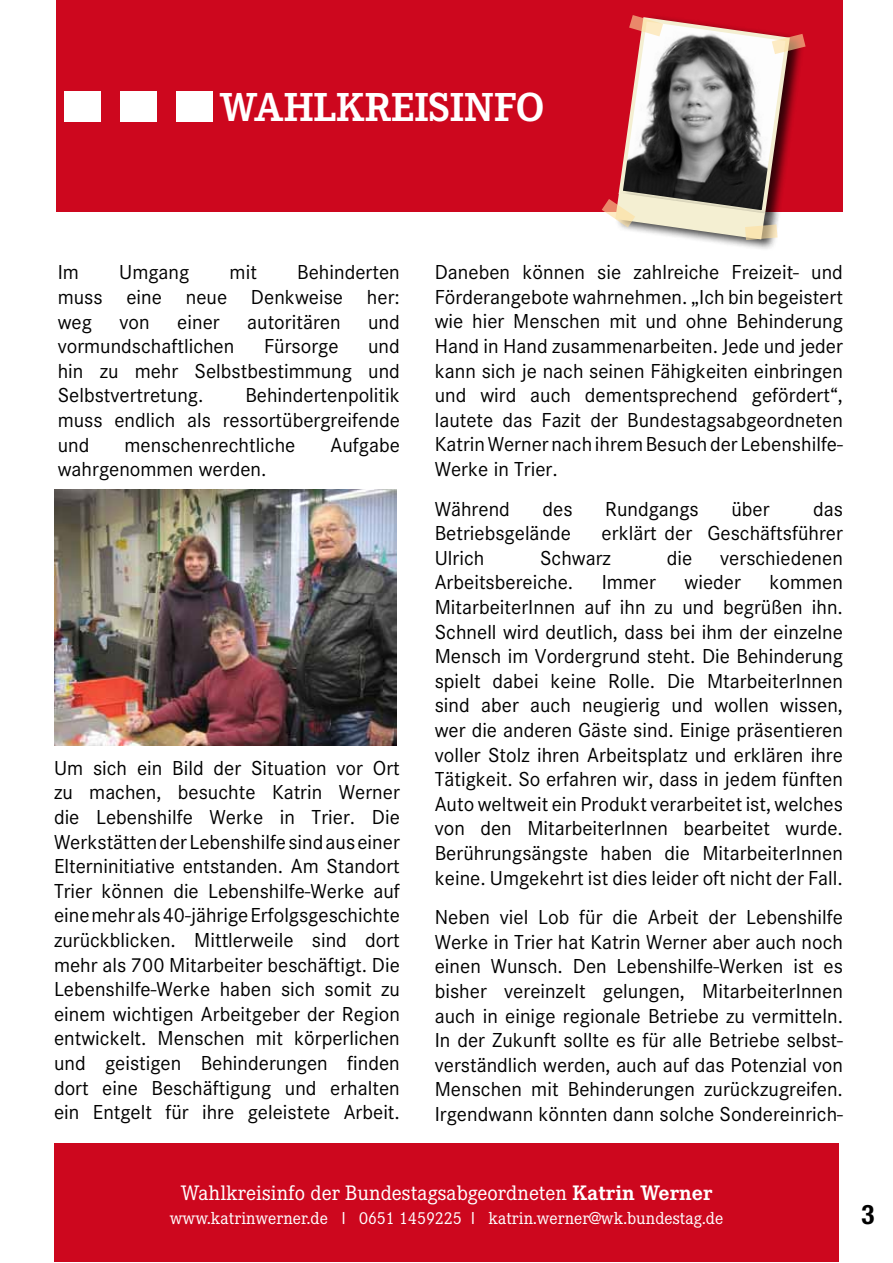
<style>
.page{position:relative;width:893px;height:1263px;background:#fff}
.page>*{position:absolute;margin:0;border:0;box-sizing:border-box;transform-origin:0 0}
.t1{font:700 206.7px "Corporate E";color:#fff;scale:1.18 1}
.t2{font:700 42px "Corporate E";color:#fff}
.t3{font:700 condensed 27px "Helvetica Neue";color:#000}
.t4{font:21.75px "Corporate E";color:#fff}
.t5{font:21px/24.6px "Corporate S";color:#000;text-align:justify}
.t6{font:18px "Corporate E";color:#fff}
.s1{font-weight:700}
.s2{font-family:"Corporate S"}
</style>
<div class="page">
<div style="left:54px;top:1144px;width:785px;height:118px;background:#cd071e"></div>
<div style="left:57px;top:0;width:786px;height:212px;background:#cd071e"></div>
<div style="left:614px;top:189px;width:165px;height:62px;background:#000;opacity:.75"></div>
<svg style="left:602px;top:15px;width:204px;height:225px"></svg>
<img style="left:54px;top:489px;width:342px;height:257px">
<h1 class="t1" style="left:54px;top:-64px;width:145px">...</h1>
<h2 class="t2" style="left:220px;top:83px;width:326px">WAHLKREISINFO</h2>
<p class="t5" style="left:58px;top:260px;width:344px;text-indent:240px">Behinderten muss eine neue Denkweise her: weg</p>
<p class="t5" style="left:58px;top:260px;width:23px">Im</p>
<p class="t5" style="left:119px;top:260px;width:72px">Umgang</p>
<p class="t5" style="left:230px;top:260px;width:29px">mit</p>
<p class="t5" style="left:119px;top:309px;width:32px">von</p>
<p class="t5" style="left:177px;top:309px;width:44px">einer</p>
<p class="t5" style="left:247px;top:309px;width:95px">autoritären</p>
<p class="t5" style="left:368px;top:309px;width:33px">und</p>
<p class="t5" style="left:58px;top:334px;width:178px">vormundschaftlichen</p>
<p class="t5" style="left:264px;top:334px;width:76px">Fürsorge</p>
<p class="t5" style="left:58px;top:334px;width:344px;text-indent:310px">und hin zu mehr Selbstbestimmung und Selbstvertretung.</p>
<p class="t5" style="left:58px;top:383px;width:344px;text-indent:188px">Behindertenpolitik muss endlich als ressortübergreifende und</p>
<p class="t5" style="left:125px;top:432px;width:172px">menschenrechtliche</p>
<p class="t5" style="left:331px;top:432px;width:71px">Aufgabe</p>
<p class="t5" style="left:58px;top:457px;width:210px">wahrgenommen werden.</p>
<p class="t5" style="left:54px;top:756px;width:347px">Um sich ein Bild der Situation vor Ort zu machen, besuchte Katrin Werner die Lebenshilfe Werke in Trier. Die Werkstätten der Lebenshilfe sind aus einer Elterninitiative entstanden. Am Standort Trier können die Lebenshilfe-Werke auf eine mehr als 40-jährige Erfolgsgeschichte zurückblicken. Mittlerweile sind dort mehr als 700 Mitarbeiter beschäftigt. Die Lebenshilfe-Werke haben sich somit zu einem wichtigen Arbeitgeber der Region entwickelt. Menschen mit körperlichen und geistigen Behinderungen finden dort eine Beschäftigung und erhalten ein Entgelt für ihre geleistete Arbeit.</p>
<p class="t5" style="left:435px;top:260px;width:410px">Daneben können sie zahlreiche Freizeit- und Förderangebote wahrnehmen. „Ich bin begeistert wie hier Menschen mit und ohne Behinderung Hand in Hand zusammenarbeiten. Jede und jeder kann sich je nach seinen Fähigkeiten einbringen und wird auch dementsprechend gefördert“, lautete das Fazit der Bundestagsabgeordneten Katrin Werner nach ihrem Besuch der Lebenshilfe-Werke in Trier.</p>
<p class="t5" style="left:435px;top:496px;width:77px">Während</p>
<p class="t5" style="left:543px;top:496px;width:32px">des</p>
<p class="t5" style="left:605px;top:496px;width:95px">Rundgangs</p>
<p class="t5" style="left:731px;top:496px;width:40px">über</p>
<p class="t5" style="left:813px;top:496px;width:31px">das</p>
<p class="t5" style="left:435px;top:521px;width:138px">Betriebsgelände</p>
<p class="t5" style="left:602px;top:521px;width:243px">erklärt der Geschäftsführer</p>
<p class="t5" style="left:435px;top:546px;width:51px">Ulrich</p>
<p class="t5" style="left:540px;top:546px;width:72px">Schwarz</p>
<p class="t5" style="left:667px;top:546px;width:27px">die</p>
<p class="t5" style="left:720px;top:546px;width:124px">verschiedenen</p>
<p class="t5" style="left:435px;top:570px;width:140px">Arbeitsbereiche.</p>
<p class="t5" style="left:602px;top:570px;width:56px">Immer</p>
<p class="t5" style="left:684px;top:570px;width:58px">wieder</p>
<p class="t5" style="left:435px;top:570px;width:410px;text-indent:335px">kommen MitarbeiterInnen auf ihn zu und begrüßen ihn.<br>Schnell wird deutlich, dass bei ihm der einzelne Mensch im Vordergrund steht. Die Behinderung spielt dabei keine Rolle. Die MtarbeiterInnen sind aber auch neugierig und wollen wissen, wer die anderen Gäste sind. Einige präsentieren voller Stolz ihren Arbeitsplatz und erklären ihre Tätigkeit. So erfahren wir, dass in jedem fünften Auto weltweit ein Produkt verarbeitet ist, welches von den MitarbeiterInnen bearbeitet wurde.<br>Berührungsängste haben die MitarbeiterInnen keine. Umgekehrt ist dies leider oft nicht der Fall.</p>
<p class="t5" style="left:435px;top:905px;width:410px">Neben viel Lob für die Arbeit der Lebenshilfe Werke in Trier hat Katrin Werner aber auch noch einen Wunsch. Den Lebenshilfe-Werken ist es bisher vereinzelt gelungen, MitarbeiterInnen auch in einige regionale Betriebe zu vermitteln.<br>In der Zukunft sollte es für alle Betriebe selbst&shy;verständlich werden, auch auf das Potenzial von Menschen mit Behinderungen zurückzugreifen.<br>Irgendwann könnten dann solche Sondereinrich-</p>
<p class="t4" style="left:181px;top:1180px;width:533px">Wahlkreisinfo der Bundestagsabgeordneten <span class="s1">Katrin Werner</span></p>
<p class="t6" style="left:170px;top:1208px;width:555px">www.katrinwerner.de <span class="s2">I</span> 0651 1459225 <span class="s2">I</span> katrin.werner@wk.bundestag.de</p>
<p class="t3" style="left:861px;top:1198px;width:14px">3</p>
</div>
